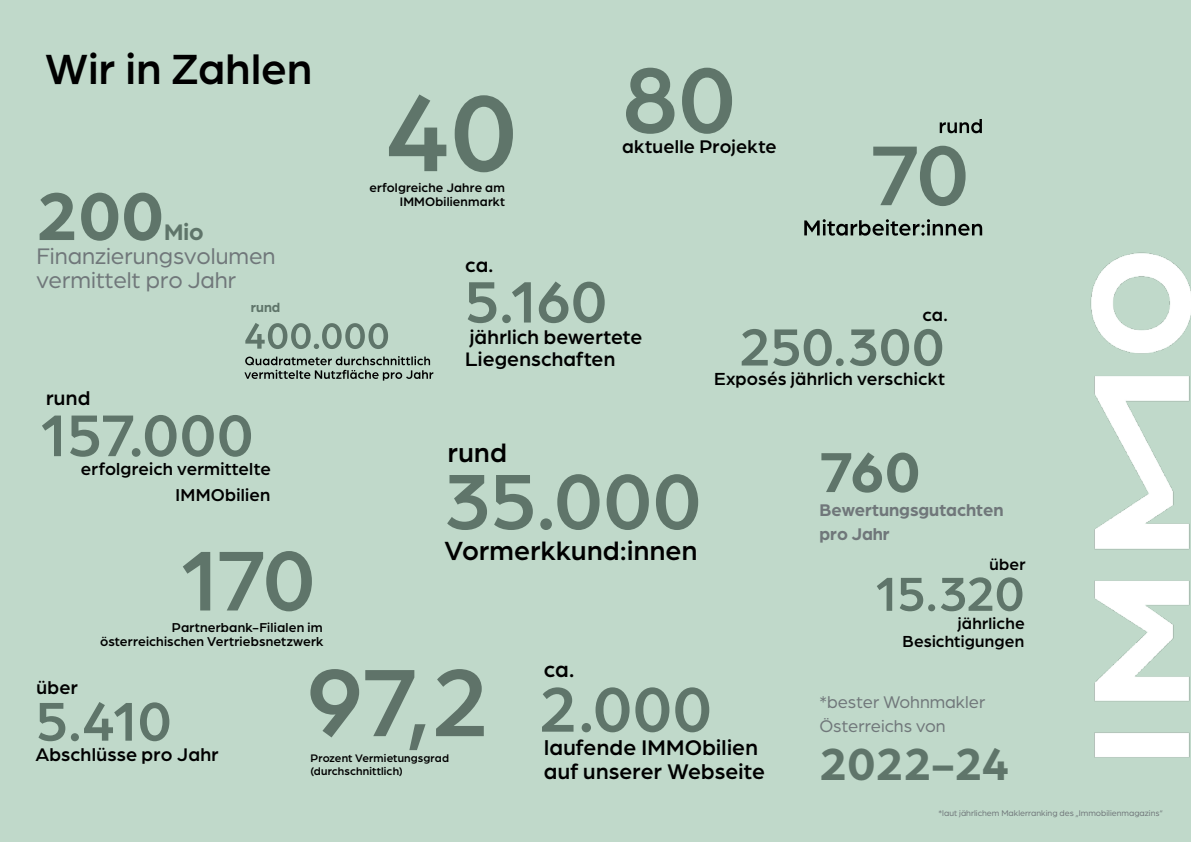
<style>
.page{position:relative;width:1191px;height:842px;background:#c0d9ca}
.page>*{position:absolute;margin:0;border:0;box-sizing:border-box;transform-origin:0 0}
.t1{font:500 115.3px "Arboria";color:#5f756a}
.t2{font:500 102px "Arboria";color:#5f7369}
.t3{font:500 99px "Arboria";color:#5f756a}
.t4{font:500 90.4px "Arboria";color:#5f756a}
.t5{font:500 83.6px "Arboria";color:#5f756a}
.t6{font:700 72px "Arboria";color:#5f756a}
.t7{font:500 67.3px "Arboria";color:#5f756a}
.t8{font:500 62.7px "Arboria";letter-spacing:-.01em;color:#5f756a}
.t9{font:500 62.1px "Arboria";color:#5f756a}
.t10{font:700 60px "Arboria";color:#5f756a}
.t11{font:500 58.2px "Arboria";color:#5f756a}
.t12{font:500 55.6px "Arboria";letter-spacing:-.01em;color:#5f756a}
.t13{font:500 50.8px "Arboria";color:#5f756a}
.t14{font:700 48px "Arboria";color:#5f756a}
.t15{font:500 45px "Arboria";letter-spacing:.01em;color:#000}
.t16{font:500 28px "Arboria";letter-spacing:.01em;color:#000}
.t17{font:24px/24px "Arboria";color:#70777a}
.t18{font:700 24px "Arboria";color:#5f756a}
.t19{font:500 22.6px/23.7px "Arboria";letter-spacing:.01em;color:#000}
.t20{font:500 21px "Arboria";color:#000}
.t21{font:500 20.8px/21.9px "Arboria";letter-spacing:.005em;color:#000}
.t22{font:500 19.5px "Arboria";letter-spacing:.01em;color:#000}
.t23{font:500 18.6px "Arboria";letter-spacing:.005em;color:#000}
.t24{font:500 18.3px/25.8px "Arboria";letter-spacing:.01em;color:#000;text-align:right}
.t25{font:18px/24px "Arboria";color:#70777a}
.t26{font:700 18px/24px "Arboria";color:#70777a}
.t27{font:500 17px/17.9px "Arboria";letter-spacing:.01em;color:#000;text-align:right}
.t28{font:700 14px "Arboria";color:#5f756a}
.t29{font:500 13.7px "Arboria";letter-spacing:.01em;color:#000}
.t30{font:500 13.2px "Arboria";letter-spacing:.015em;color:#000}
.t31{font:500 11.6px/12.2px "Arboria";letter-spacing:.01em;color:#000}
.t32{font:8.8px "Arboria";color:#70777a}
</style>
<div class="page">
<svg style="left:804px;top:219px;width:178px;height:17px"></svg>
<svg style="left:939px;top:119px;width:43px;height:14px"></svg>
<img style="left:1090px;top:252px;width:101px;height:506px">
<svg style="left:244px;top:356px;width:189px;height:25px"></svg>
<svg style="left:245px;top:323px;width:143px;height:26px"></svg>
<h3 class="t15" style="left:46px;top:39px;width:268px">Wir in Zahlen</h3>
<h3 class="t6" style="left:36px;top:166px;width:129px">200</h3>
<h3 class="t18" style="left:164px;top:215px;width:41px">Mio</h3>
<h3 class="t17" style="left:36px;top:243px;width:241px">Finanzierungsvolumen vermittelt pro Jahr</h3>
<p class="t28" style="left:251px;top:298px;width:31px">rund</p>
<h3 class="t20" style="left:46px;top:384px;width:46px">rund</h3>
<h3 class="t8" style="left:38px;top:393px;width:217px">157.000</h3>
<h3 class="t24" style="left:81px;top:455px;width:191px">erfolgreich vermittelte<br>IMMObilien</h3>
<h3 class="t4" style="left:178px;top:519px;width:139px">170</h3>
<p class="t29" style="left:100px;top:632px;width:225px">österreichischen Vertriebsnetzwerk</p>
<p class="t29" style="left:172px;top:618px;width:152px">Partnerbank-Filialen im</p>
<h1 class="t1" style="left:383px;top:55px;width:136px">40</h1>
<p class="t30" style="left:400px;top:193px;width:107px">IMMObilienmarkt</p>
<p class="t30" style="left:369px;top:179px;width:137px">erfolgreiche Jahre am</p>
<h3 class="t3" style="left:622px;top:33px;width:116px">80</h3>
<h3 class="t22" style="left:622px;top:134px;width:156px">aktuelle Projekte</h3>
<h3 class="t4" style="left:870px;top:114px;width:101px">70</h3>
<h3 class="t21" style="left:465px;top:253px;width:30px">ca.</h3>
<h3 class="t9" style="left:464px;top:260px;width:145px">5.160</h3>
<h3 class="t21" style="left:465px;top:325px;width:178px">jährlich bewertete<br>Liegenschaften</h3>
<h3 class="t23" style="left:922px;top:302px;width:27px">ca.</h3>
<h3 class="t12" style="left:739px;top:309px;width:207px">250.300</h3>
<h3 class="t23" style="left:714px;top:366px;width:232px">Exposés jährlich verschickt</h3>
<h3 class="t16" style="left:448px;top:433px;width:60px">rund</h3>
<h3 class="t5" style="left:443px;top:445px;width:260px">35.000</h3>
<h3 class="t16" style="left:444px;top:532px;width:254px">Vormerkkund:innen</h3>
<h3 class="t10" style="left:819px;top:431px;width:102px">760</h3>
<h3 class="t26" style="left:819px;top:497px;width:186px">Bewertungsgutachten pro Jahr</h3>
<p class="t27" style="left:989px;top:554px;width:38px">über</p>
<h3 class="t13" style="left:874px;top:560px;width:152px">15.320</h3>
<p class="t27" style="left:902px;top:613px;width:124px">jährliche<br>Besichtigungen</p>
<h3 class="t22" style="left:36px;top:674px;width:43px">über</h3>
<h3 class="t11" style="left:35px;top:682px;width:138px">5.410</h3>
<h3 class="t22" style="left:35px;top:741px;width:185px">Abschlüsse pro Jahr</h3>
<h2 class="t2" style="left:305px;top:633px;width:185px">97,2</h2>
<p class="t31" style="left:310px;top:752px;width:140px">Prozent Vermietungsgrad (durchschnittlich)</p>
<h3 class="t19" style="left:544px;top:657px;width:32px">ca.</h3>
<h3 class="t7" style="left:538px;top:664px;width:175px">2.000</h3>
<h3 class="t19" style="left:544px;top:735px;width:222px">laufende IMMObilien auf unserer Webseite</h3>
<h3 class="t25" style="left:819px;top:689px;width:167px">*bester Wohnmakler<br>Österreichs von</h3>
<h3 class="t14" style="left:819px;top:731px;width:192px">2022-24</h3>
<p class="t32" style="left:938px;top:807px;width:226px">*laut jährlichem Maklerranking des „Immobilienmagazins“</p>
</div>
